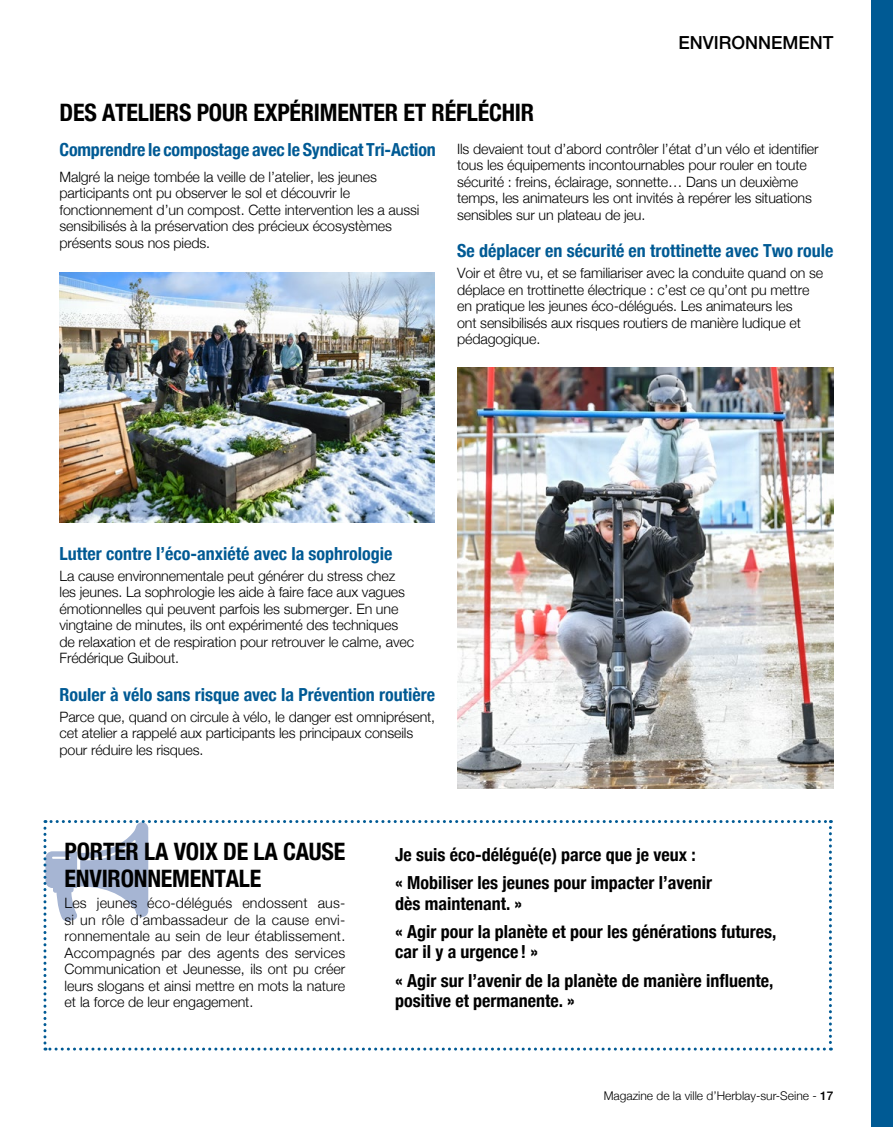
<style>
.page{position:relative;width:893px;height:1127px;background:#fff}
.page>*{position:absolute;margin:0;border:0;box-sizing:border-box;transform-origin:0 0}
.TITRE_ENCART{font:700 condensed 24px/27px "Helvetica Neue";letter-spacing:-.01em;color:#000}
.INTERTITRE{font:700 condensed 18px/20.2px "Helvetica Neue";color:#000}
.INTERTITRE-2{font:700 condensed 18px "Helvetica Neue";color:#005a94}
.t1{font:500 18px "Helvetica Neue";color:#000}
.t2{font:300 14.25px/16.5px "Helvetica Neue";letter-spacing:-.01em;color:#000}
.t3{font:300 12px "Helvetica Neue";color:#000}
.s1{font-weight:500}
</style>
<div class="page">
<div style="left:872px;top:0;width:21px;height:1127px;background:#005a94"></div>
<img style="left:60px;top:273px;width:375px;height:250px">
<img style="left:457px;top:368px;width:376px;height:421px">
<svg style="left:43px;top:820px;width:789px;height:230px"></svg>
<p class="TITRE_ENCART" style="left:60px;top:98px;width:476px">DES ATELIERS POUR EXPÉRIMENTER ET RÉFLÉCHIR</p>
<p class="t1" style="left:678px;top:28px;width:157px">ENVIRONNEMENT</p>
<p class="INTERTITRE-2" style="left:60px;top:135px;width:378px">Comprendre le compostage avec le Syndicat Tri-Action</p>
<p class="t2" style="left:60px;top:167px;width:361px">Malgré la neige tombée la veille de l’atelier, les jeunes participants ont pu observer le sol et découvrir le fonctionnement d’un compost. Cette intervention les a aussi sensibilisés à la préservation des précieux écosystèmes présents sous nos pieds.</p>
<p class="t2" style="left:457px;top:139px;width:363px">Ils devaient tout d’abord contrôler l’état d’un vélo et identifier tous les équipements incontournables pour rouler en toute sécurité : freins, éclairage, sonnette… Dans un deuxième temps, les animateurs les ont invités à repérer les situations sensibles sur un plateau de jeu.</p>
<p class="INTERTITRE-2" style="left:457px;top:236px;width:378px">Se déplacer en sécurité en trottinette avec Two roule</p>
<p class="t2" style="left:457px;top:264px;width:368px">Voir et être vu, et se familiariser avec la conduite quand on se déplace en trottinette électrique : c’est ce qu’ont pu mettre en pratique les jeunes éco-délégués. Les animateurs les<br>ont sensibilisés aux risques routiers de manière ludique et pédagogique.</p>
<p class="INTERTITRE-2" style="left:60px;top:539px;width:334px">Lutter contre l’éco-anxiété avec la sophrologie</p>
<p class="t2" style="left:60px;top:566px;width:356px">La cause environnementale peut générer du stress chez les jeunes. La sophrologie les aide à faire face aux vagues émotionnelles qui peuvent parfois les submerger. En une vingtaine de minutes, ils ont expérimenté des techniques de relaxation et de respiration pour retrouver le calme, avec Frédérique Guibout.</p>
<p class="INTERTITRE-2" style="left:60px;top:679px;width:377px">Rouler à vélo sans risque avec la Prévention routière</p>
<p class="t2" style="left:60px;top:707px;width:377px">Parce que, quand on circule à vélo, le danger est omniprésent, cet atelier a rappelé aux participants les principaux conseils pour réduire les risques.</p>
<p class="TITRE_ENCART" style="left:65px;top:837px;width:282px">PORTER LA VOIX DE LA CAUSE<br>ENVIRONNEMENTALE</p>
<p class="t2" style="left:65px;top:894px;width:282px;text-align:justify">Les jeunes éco-délégués endossent aus&shy;si un rôle d’ambassadeur de la cause envi&shy;ronnementale au sein de leur établissement.<br>Accompagnés par des agents des services Communication et Jeunesse, ils ont pu créer leurs slogans et ainsi mettre en mots la nature et la force de leur engagement.</p>
<p class="INTERTITRE" style="left:395px;top:843px;width:302px">Je suis éco-délégué(e) parce que je veux :</p>
<p class="INTERTITRE" style="left:395px;top:871px;width:318px">« Mobiliser les jeunes pour impacter l’avenir dès maintenant. »</p>
<p class="INTERTITRE" style="left:395px;top:920px;width:383px">« Agir pour la planète et pour les générations futures, car il y a urgence ! »</p>
<p class="INTERTITRE" style="left:395px;top:969px;width:380px">« Agir sur l’avenir de la planète de manière influente, positive et permanente. »</p>
<p class="t3" style="left:604px;top:1086px;width:231px">Magazine de la ville d’Herblay-sur-Seine - <span class="s1">17</span></p>
</div>
